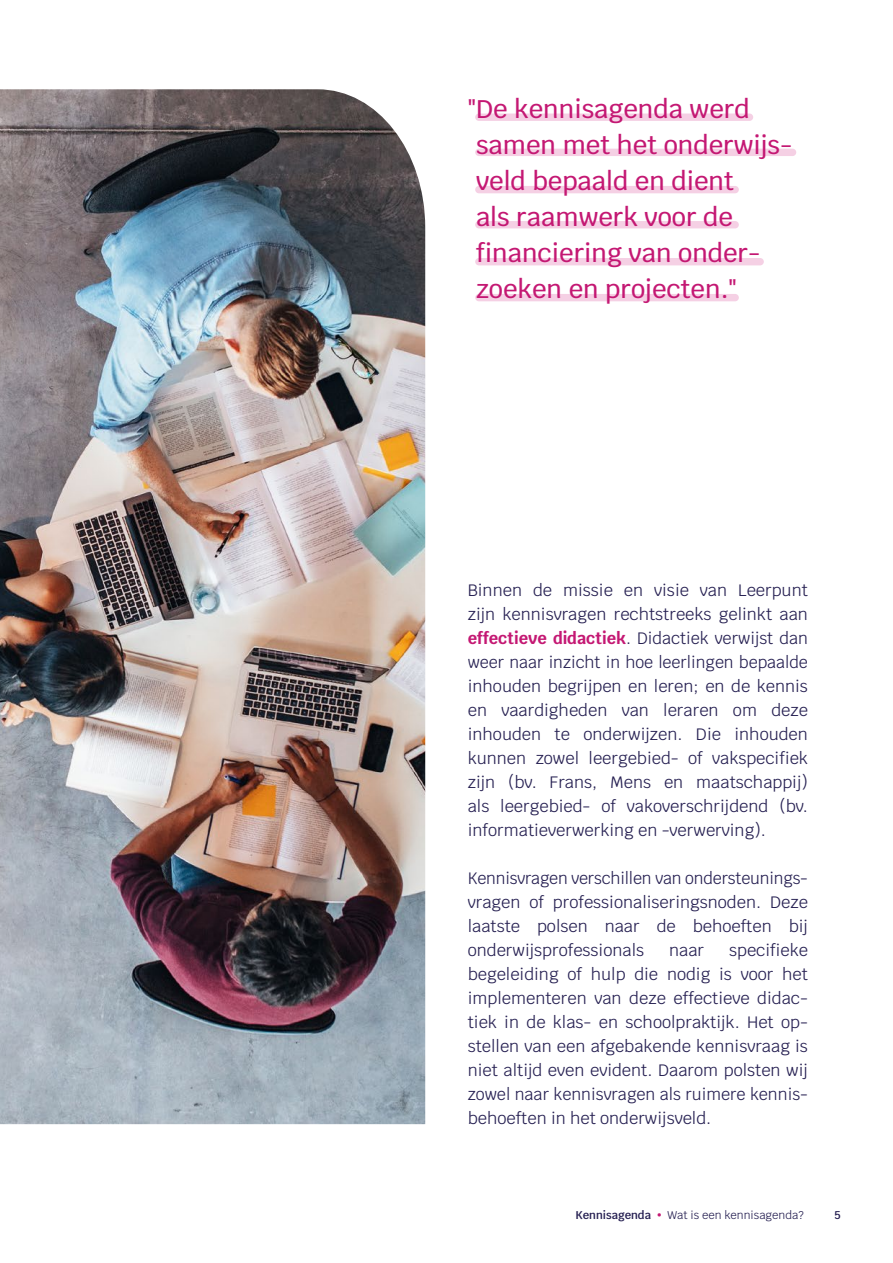
<style>
.page{position:relative;width:893px;height:1263px;background:#fff}
.page>*{position:absolute;margin:0;border:0;box-sizing:border-box;transform-origin:0 0}
.t1{font:500 25.5px/36px "Krub";color:#c41873}
.t2{font:16.5px/24px "Krub";color:#262052;text-align:justify}
.t3{font:11.25px "Krub";color:#262052}
.t4{font:600 11.25px "Krub";color:#262052}
.s1{font-weight:700;color:#c41873}
.s2{font-weight:600}
.s3{color:#c41873}
</style>
<div class="page">
<div style="left:475px;top:114px;width:278px;height:7px;background:#f5d0e4;border-radius:4px"></div>
<div style="left:475px;top:149px;width:321px;height:7px;background:#f5d0e4;border-radius:4px"></div>
<div style="left:475px;top:186px;width:264px;height:7px;background:#f5d0e4;border-radius:4px"></div>
<div style="left:475px;top:221px;width:264px;height:7px;background:#f5d0e4;border-radius:4px"></div>
<div style="left:475px;top:258px;width:289px;height:7px;background:#f5d0e4;border-radius:4px"></div>
<div style="left:475px;top:294px;width:264px;height:7px;background:#f5d0e4;border-radius:4px"></div>
<img style="left:0;top:89px;width:425px;height:1035px">
<h1 class="t1" style="left:476px;top:91px;width:318px;text-indent:-8px">"De kennisagenda werd samen met het onderwijs&shy;veld bepaald en dient<br>als raamwerk voor de financiering van onder&shy;zoeken en projecten."</h1>
<p class="t2" style="left:468px;top:578px;width:342px">Binnen de missie en visie van Leerpunt zijn kennisvragen rechtstreeks gelinkt aan <span class="s1">effectieve didactiek</span>. Didactiek verwijst dan weer naar inzicht in hoe leerlingen bepaalde inhouden begrijpen en leren; en de kennis en vaardigheden van leraren om deze inhouden te onderwijzen. Die inhouden kunnen zowel leergebied- of vakspecifiek zijn (bv. Frans, Mens en maatschappij) als leergebied- of vakoverschrijdend (bv. informatieverwerking en -verwerving).</p>
<p class="t2" style="left:468px;top:866px;width:342px">Kennisvragen verschillen van ondersteunings&shy;vragen of professionaliseringsnoden. Deze laatste polsen naar de behoeften bij onderwijsprofessionals</p>
<p class="t2" style="left:468px;top:938px;width:342px;text-align:left;text-indent:261px">specifieke begeleiding of hulp die nodig is voor het implementeren van deze effectieve didac&shy;tiek in de klas- en schoolpraktijk. Het op&shy;stellen van een afgebakende kennisvraag is niet altijd even evident. Daarom polsten wij zowel naar kennisvragen als ruimere kennis&shy;behoeften in het onderwijsveld.</p>
<p class="t2" style="left:669px;top:938px;width:37px">naar</p>
<p class="t3" style="left:575px;top:1205px;width:230px"><span class="s2">Kennisagenda</span> <span class="s3">•</span> Wat is een kennisagenda?</p>
<p class="t4" style="left:835px;top:1208px;width:8px">5</p>
</div>
